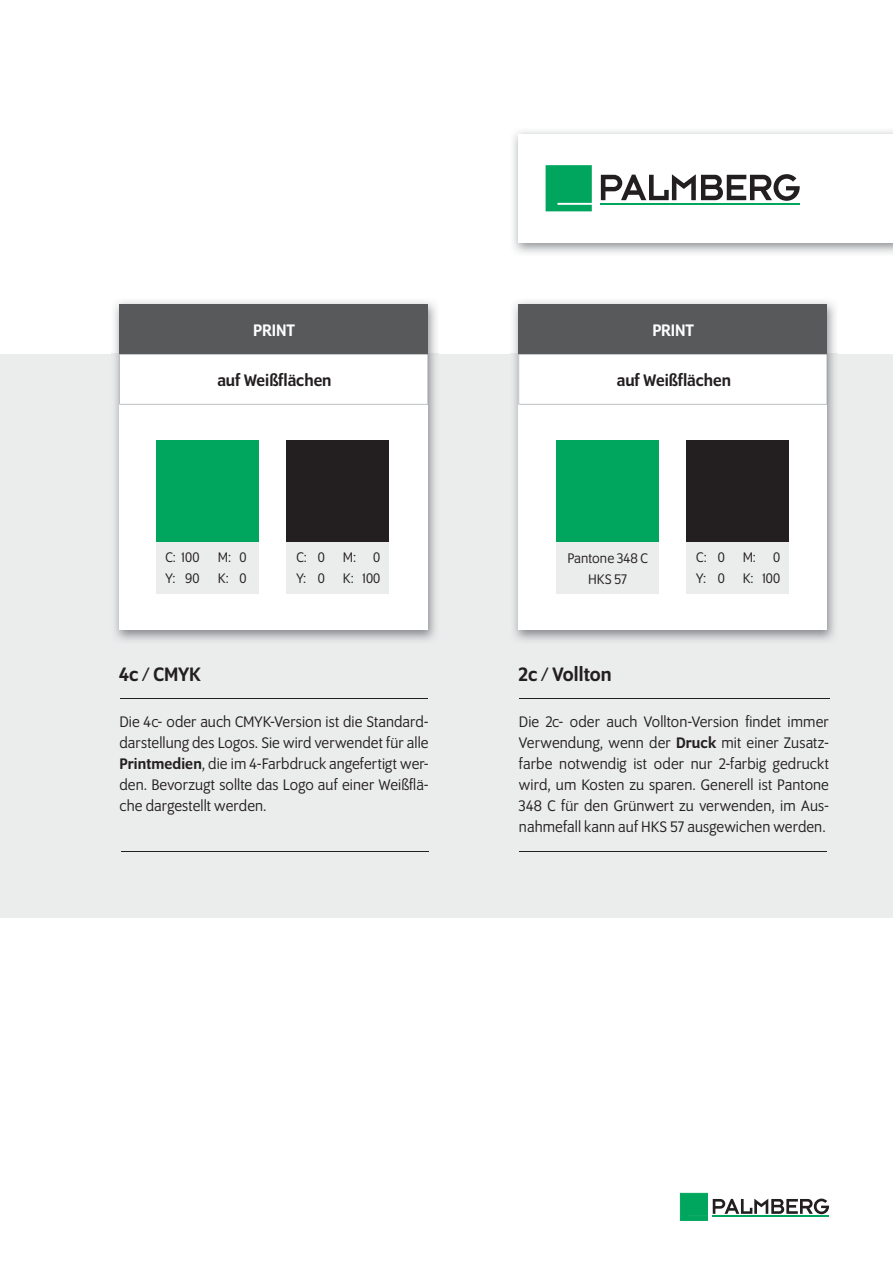
<style>
.page{position:relative;width:893px;height:1263px;background:#fff}
.page>*{position:absolute;margin:0;border:0;box-sizing:border-box;transform-origin:0 0}
.t1{font:500 21px "Program OT";letter-spacing:.005em;color:#231f20}
.t2{font:500 18px "Program OT";color:#231f20}
.t3{font:500 18px "Program OT";letter-spacing:-.01em;color:#fff}
.t4{font:16.5px/21px "Program OT";letter-spacing:.005em;color:#231f20;text-align:justify}
.t5{font:15px/21px "Program OT";letter-spacing:.01em;color:#231f20}
.s1{font-weight:500}
</style>
<div class="page">
<img style="left:513px;top:131px;width:380px;height:123px">
<div style="left:518px;top:134px;width:375px;height:108px;background:#fff"></div>
<div style="left:0;top:354px;width:893px;height:563px;background:#ebecec"></div>
<img style="left:111px;top:301px;width:328px;height:340px">
<div style="left:119px;top:304px;width:309px;height:326px;background:#fff"></div>
<img style="left:510px;top:301px;width:328px;height:340px">
<div style="left:519px;top:304px;width:308px;height:326px;background:#fff"></div>
<svg style="left:601px;top:174px;width:199px;height:27px"></svg>
<hr style="left:600px;top:203px;width:200px;height:2px;background:#00a65d">
<svg style="left:546px;top:165px;width:46px;height:46px"></svg>
<svg style="left:680px;top:1193px;width:149px;height:28px"></svg>
<div style="left:119px;top:304px;width:309px;height:50px;background:#58595b"></div>
<div style="left:519px;top:304px;width:308px;height:50px;background:#58595b"></div>
<svg style="left:119px;top:354px;width:309px;height:51px"></svg>
<svg style="left:518px;top:354px;width:309px;height:51px"></svg>
<div style="left:157px;top:441px;width:102px;height:102px;background:#00a65d"></div>
<div style="left:157px;top:543px;width:102px;height:51px;background:#ebecec"></div>
<div style="left:557px;top:441px;width:102px;height:102px;background:#00a65d"></div>
<div style="left:557px;top:543px;width:102px;height:51px;background:#ebecec"></div>
<div style="left:287px;top:441px;width:102px;height:102px;background:#231f20"></div>
<div style="left:287px;top:543px;width:102px;height:51px;background:#ebecec"></div>
<hr style="left:120px;top:698px;width:308px;height:1px;background:#231f20">
<hr style="left:519px;top:698px;width:310px;height:1px;background:#231f20">
<hr style="left:519px;top:851px;width:308px;height:1px;background:#231f20">
<hr style="left:121px;top:851px;width:308px;height:1px;background:#231f20">
<div style="left:686px;top:441px;width:102px;height:102px;background:#231f20"></div>
<div style="left:686px;top:543px;width:102px;height:51px;background:#ebecec"></div>
<p class="t3" style="left:253px;top:323px;width:43px">PRINT</p>
<p class="t3" style="left:652px;top:323px;width:43px">PRINT</p>
<p class="t2" style="left:217px;top:373px;width:116px">auf Weißflächen</p>
<p class="t2" style="left:617px;top:373px;width:116px">auf Weißflächen</p>
<p class="t5" style="left:165px;top:548px;width:83px">C: 100 M: 0<br>Y: 90 K: 0</p>
<p class="t5" style="left:567px;top:549px;width:82px;text-align:center">Pantone 348 C<br>HKS 57</p>
<p class="t5" style="left:296px;top:548px;width:86px">C: 0 M: 0<br>Y: 0 K: 100</p>
<p class="t1" style="left:119px;top:666px;width:83px">4c / CMYK</p>
<p class="t1" style="left:519px;top:666px;width:94px">2c / Vollton</p>
<p class="t5" style="left:696px;top:548px;width:86px">C: 0 M: 0<br>Y: 0 K: 100</p>
<p class="t4" style="left:119px;top:713px;width:311px">Die 4c- oder auch CMYK-Version ist die Standard&shy;darstellung des Logos. Sie wird verwendet für alle <span class="s1">Printmedien</span>, die im 4-Farbdruck angefertigt wer&shy;den. Bevorzugt sollte das Logo auf einer Weißflä&shy;che dargestellt werden.</p>
<p class="t4" style="left:519px;top:713px;width:311px">Die 2c- oder auch Vollton-Version findet immer Verwendung, wenn der <span class="s1">Druck</span> mit einer Zusatz&shy;farbe notwendig ist oder nur 2-farbig gedruckt wird, um Kosten zu sparen. Generell ist Pantone 348 C für den Grünwert zu verwenden, im Aus&shy;nahmefall kann auf HKS 57 ausgewichen werden.</p>
</div>
